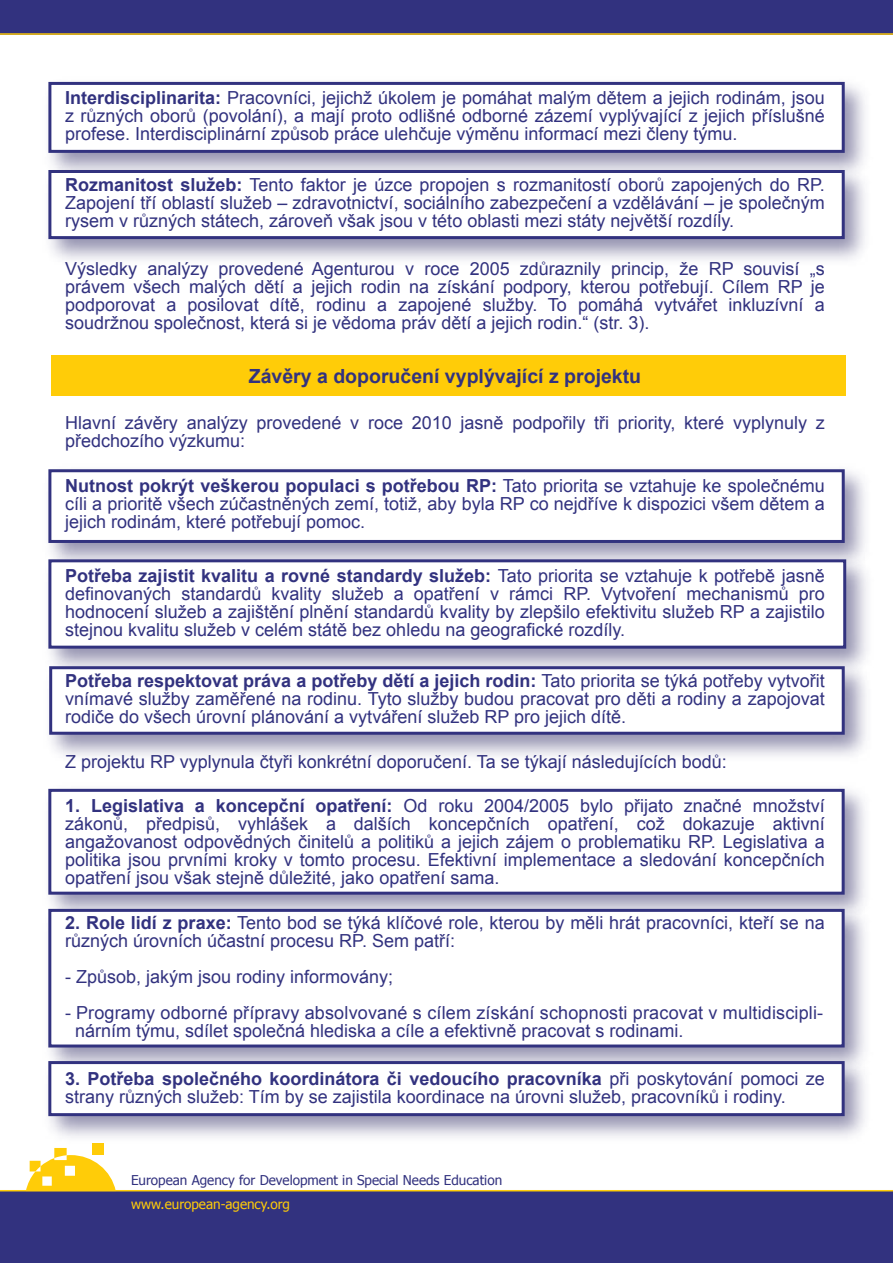
<style>
.page{position:relative;width:893px;height:1263px;background:#fff}
.page>*{position:absolute;margin:0;border:0;box-sizing:border-box;transform-origin:0 0}
.t1{font:700 19.5px "Arial";color:#32327f}
.t2{font:18px/18px "Arial";color:#32327f;text-align:justify}
.t3{font:13.5px "Tahoma";color:#32327f}
.t4{font:13.5px "Tahoma";color:#ffcc08}
.s1{font-weight:700}
</style>
<div class="page">
<div style="left:0;top:0;width:893px;height:34px;background:#32327f"></div>
<div style="left:0;top:1191px;width:893px;height:72px;background:#32327f"></div>
<svg style="left:26px;top:1149px;width:90px;height:41px"></svg>
<hr style="left:0;top:1190px;width:893px;height:1px;background:#ffcc08">
<div style="left:48px;top:82px;width:797px;height:71px;background:#fff;border:3px solid #32327f"></div>
<div style="left:48px;top:170px;width:797px;height:69px;background:#fff;border:3px solid #32327f"></div>
<div style="left:48px;top:469px;width:797px;height:74px;background:#fff;border:3px solid #32327f"></div>
<img style="left:46px;top:547px;width:824px;height:107px">
<div style="left:48px;top:559px;width:798px;height:90px;background:#fff;border:3px solid #32327f"></div>
<div style="left:49px;top:666px;width:796px;height:69px;background:#fff;border:3px solid #32327f"></div>
<div style="left:48px;top:789px;width:797px;height:106px;background:#fff;border:3px solid #32327f"></div>
<img style="left:46px;top:897px;width:823px;height:152px">
<div style="left:48px;top:909px;width:797px;height:138px;background:#fff;border:3px solid #32327f"></div>
<img style="left:48px;top:1049px;width:817px;height:100px">
<div style="left:48px;top:1061px;width:797px;height:55px;background:#fff;border:3px solid #32327f"></div>
<div style="left:51px;top:355px;width:794px;height:41px;background:#ffcc08"></div>
<hr style="left:0;top:33px;width:893px;height:2px;background:#ffcc08">
<p class="t2" style="left:65px;top:89px;width:761px"><span class="s1">Interdisciplinarita:</span> Pracovníci, jejichž úkolem je pomáhat malým dětem a jejich rodinám, jsou z různých oborů (povolání), a mají proto odlišné odborné zázemí vyplývající z jejich příslušné profese. Interdisciplinární způsob práce ulehčuje výměnu informací mezi členy týmu.</p>
<p class="t2" style="left:65px;top:176px;width:761px"><span class="s1">Rozmanitost služeb:</span> Tento faktor je úzce propojen s rozmanitostí oborů zapojených do RP.<br>Zapojení tří oblastí služeb – zdravotnictví, sociálního zabezpečení a vzdělávání – je společným rysem v různých státech, zároveň však jsou v této oblasti mezi státy největší rozdíly.</p>
<p class="t2" style="left:65px;top:260px;width:761px">Výsledky analýzy provedené Agenturou v roce 2005 zdůraznily princip, že RP souvisí „s právem všech malých dětí a jejich rodin na získání podpory, kterou potřebují. Cílem RP je podporovat a posilovat dítě, rodinu a zapojené služby. To pomáhá vytvářet inkluzívní a soudržnou společnost, která si je vědoma práv dětí a jejich rodin.“ (str. 3).</p>
<p class="t1" style="left:249px;top:363px;width:394px">Závěry a doporučení vyplývající z projektu</p>
<p class="t2" style="left:65px;top:414px;width:761px">Hlavní závěry analýzy provedené v roce 2010 jasně podpořily tři priority, které vyplynuly z předchozího výzkumu:</p>
<p class="t2" style="left:65px;top:477px;width:761px"><span class="s1">Nutnost pokrýt veškerou populaci s potřebou RP:</span> Tato priorita se vztahuje ke společnému cíli a prioritě všech zúčastněných zemí, totiž, aby byla RP co nejdříve k dispozici všem dětem a jejich rodinám, které potřebují pomoc.</p>
<p class="t2" style="left:65px;top:567px;width:761px"><span class="s1">Potřeba zajistit kvalitu a rovné standardy služeb:</span> Tato priorita se vztahuje k potřebě jasně definovaných standardů kvality služeb a opatření v rámci RP. Vytvoření mechanismů pro hodnocení služeb a zajištění plnění standardů kvality by zlepšilo efektivitu služeb RP a zajistilo stejnou kvalitu služeb v celém státě bez ohledu na geografické rozdíly.</p>
<p class="t2" style="left:65px;top:672px;width:761px"><span class="s1">Potřeba respektovat práva a potřeby dětí a jejich rodin:</span> Tato priorita se týká potřeby vytvořit vnímavé služby zaměřené na rodinu. Tyto služby budou pracovat pro děti a rodiny a zapojovat rodiče do všech úrovní plánování a vytváření služeb RP pro jejich dítě.</p>
<p class="t2" style="left:65px;top:753px;width:663px">Z projektu RP vyplynula čtyři konkrétní doporučení. Ta se týkají následujících bodů:</p>
<p class="t2" style="left:65px;top:797px;width:761px"><span class="s1">1. Legislativa a koncepční opatření:</span> Od roku 2004/2005 bylo přijato značné množství zákonů, předpisů, vyhlášek a dalších koncepčních opatření, což dokazuje aktivní angažovanost odpovědných činitelů a politiků a jejich zájem o problematiku RP. Legislativa a politika jsou prvními kroky v tomto procesu. Efektivní implementace a sledování koncepčních opatření jsou však stejně důležité, jako opatření sama.</p>
<p class="t2" style="left:65px;top:914px;width:761px"><span class="s1">2. Role lidí z praxe:</span> Tento bod se týká klíčové role, kterou by měli hrát pracovníci, kteří se na různých úrovních účastní procesu RP. Sem patří:</p>
<p class="t2" style="left:65px;top:968px;width:330px">- Způsob, jakým jsou rodiny informovány;</p>
<p class="t2" style="left:75px;top:1004px;width:750px;text-indent:-10px">- Programy odborné přípravy absolvované s cílem získání schopnosti pracovat v multidiscipli&shy;nárním týmu, sdílet společná hlediska a cíle a efektivně pracovat s rodinami.</p>
<p class="t2" style="left:65px;top:1070px;width:761px"><span class="s1">3. Potřeba společného koordinátora či vedoucího pracovníka</span> při poskytování pomoci ze strany různých služeb: Tím by se zajistila koordinace na úrovni služeb, pracovníků i rodiny.</p>
<p class="t3" style="left:131px;top:1171px;width:373px">European Agency for Development in Special Needs Education</p>
<p class="t4" style="left:131px;top:1195px;width:161px">www.european-agency.org</p>
</div>
